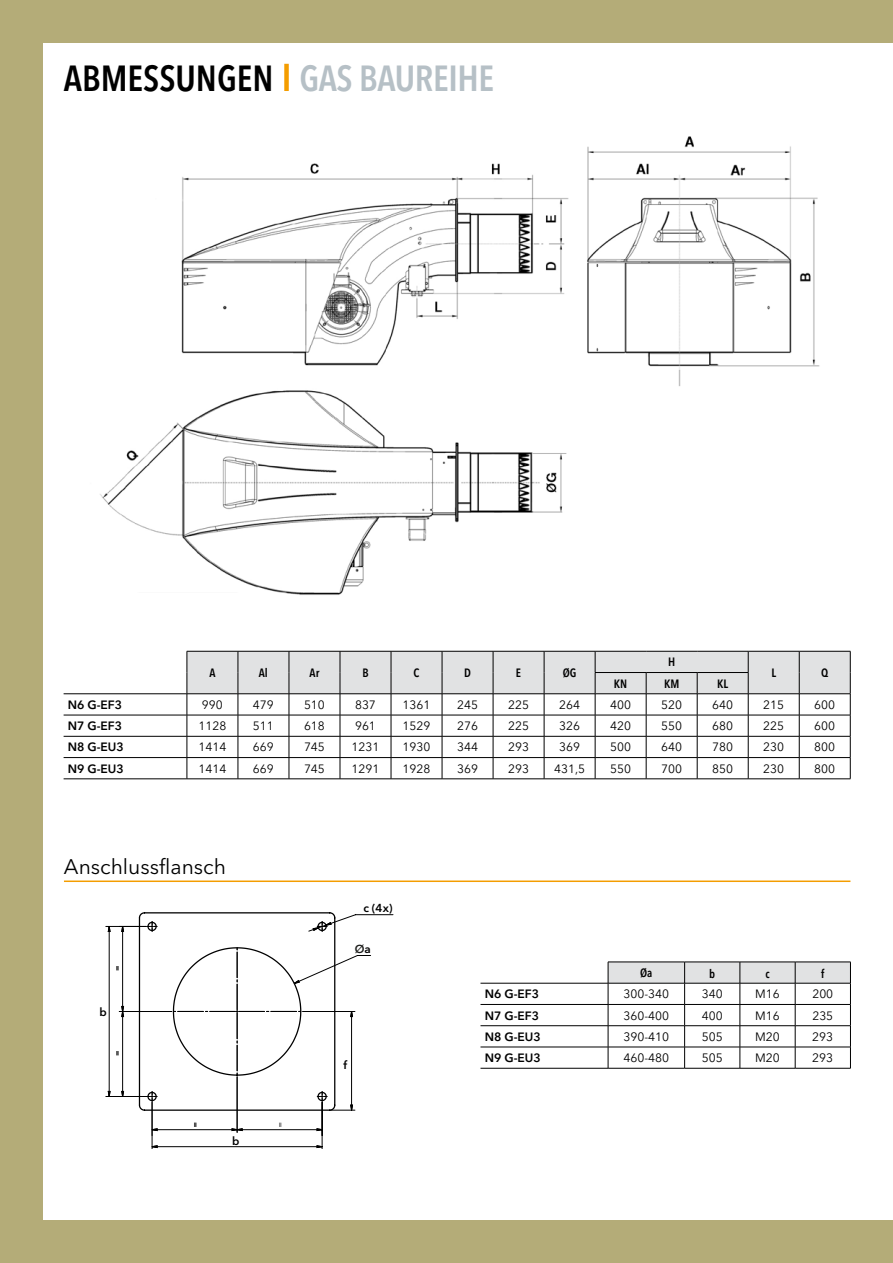
<style>
.page{position:relative;width:893px;height:1263px;background:#fff}
.page>*{position:absolute;margin:0;border:0;box-sizing:border-box;transform-origin:0 0}
.t1{font:600 condensed 36px "Avenir Next LT Pro";color:#000}
.t2{font:21px "Avenir Next LT Pro";color:#000}
.t3{font:12.15px "Avenir Next LT Pro";color:#000}
.t4{font:12px "Avenir Next LT Pro";color:#000}
.t5{font:600 12px "Avenir Next LT Pro";color:#000}
.t6{font:600 condensed 12px "Avenir Next LT Pro";color:#000}
.t7{font:600 11.55px "Avenir Next LT Pro";color:#000}
.t8{font:600 11.55px "Avenir Next LT Pro";color:#1d1e1c}
.t9{font:8.4px "Avenir Next LT Pro";color:#000}
.s1{color:#b6c0c6}
.s2{color:#000}
</style>
<div class="page">
<div style="left:0;top:0;width:43px;height:1263px;background:#b4ac78"></div>
<div style="left:0;top:0;width:893px;height:43px;background:#b4ac78"></div>
<div style="left:0;top:1220px;width:893px;height:43px;background:#b4ac78"></div>
<hr style="left:64px;top:693px;width:123px;height:1px;background:#000">
<hr style="left:64px;top:715px;width:123px;height:1px;background:#000">
<hr style="left:64px;top:736px;width:123px;height:1px;background:#000">
<hr style="left:64px;top:757px;width:123px;height:1px;background:#000">
<hr style="left:64px;top:778px;width:123px;height:1px;background:#000">
<svg style="left:187px;top:651px;width:664px;height:128px"></svg>
<hr style="left:544px;top:736px;width:51px;height:1px;background:#000">
<hr style="left:595px;top:736px;width:51px;height:1px;background:#000">
<hr style="left:646px;top:736px;width:51px;height:1px;background:#000">
<hr style="left:697px;top:736px;width:51px;height:1px;background:#000">
<img style="left:100px;top:136px;width:720px;height:459px">
<hr style="left:685px;top:1068px;width:55px;height:1px;background:#000">
<hr style="left:740px;top:1068px;width:55px;height:1px;background:#000">
<hr style="left:608px;top:1068px;width:77px;height:1px;background:#000">
<hr style="left:795px;top:1068px;width:56px;height:1px;background:#000">
<hr style="left:480px;top:983px;width:128px;height:1px;background:#000">
<hr style="left:480px;top:1004px;width:128px;height:1px;background:#000">
<hr style="left:480px;top:1025px;width:128px;height:1px;background:#000">
<hr style="left:480px;top:1047px;width:128px;height:1px;background:#000">
<hr style="left:480px;top:1068px;width:128px;height:1px;background:#000">
<svg style="left:608px;top:962px;width:243px;height:106px"></svg>
<hr style="left:64px;top:880px;width:786px;height:2px;background:#f49d00">
<hr style="left:106px;top:926px;width:40px;height:1px;background:#000">
<hr style="left:106px;top:1096px;width:40px;height:1px;background:#000">
<svg style="left:108px;top:912px;width:263px;height:236px"></svg>
<div style="left:284px;top:64px;width:5px;height:27px;background:#f49d00"></div>
<h1 class="t1" style="left:64px;top:56px;width:432px">ABMESSUNGEN <span class="s1">GAS BAUREIHE</span></h1>
<p class="t6" style="left:209px;top:665px;width:8px">A</p>
<p class="t6" style="left:259px;top:665px;width:11px">Al</p>
<p class="t6" style="left:310px;top:665px;width:11px">Ar</p>
<p class="t6" style="left:362px;top:665px;width:8px">B</p>
<p class="t6" style="left:414px;top:665px;width:7px">C</p>
<p class="t6" style="left:464px;top:665px;width:8px">D</p>
<p class="t6" style="left:516px;top:665px;width:7px">E</p>
<p class="t6" style="left:563px;top:665px;width:15px">ØG</p>
<p class="t6" style="left:668px;top:655px;width:9px">H</p>
<p class="t6" style="left:614px;top:676px;width:15px">KN</p>
<p class="t6" style="left:664px;top:676px;width:17px">KM</p>
<p class="t6" style="left:717px;top:676px;width:13px">KL</p>
<p class="t6" style="left:771px;top:665px;width:6px">L</p>
<p class="t6" style="left:821px;top:665px;width:9px">Q</p>
<p class="t5" style="left:68px;top:697px;width:56px">N6 G-EF3</p>
<p class="t4" style="left:202px;top:698px;width:22px">990</p>
<p class="t4" style="left:253px;top:698px;width:22px">479</p>
<p class="t4" style="left:304px;top:698px;width:22px">510</p>
<p class="t4" style="left:355px;top:698px;width:22px">837</p>
<p class="t4" style="left:403px;top:698px;width:29px">1361</p>
<p class="t4" style="left:457px;top:698px;width:22px">245</p>
<p class="t4" style="left:508px;top:698px;width:22px">225</p>
<p class="t4" style="left:559px;top:698px;width:22px">264</p>
<p class="t4" style="left:610px;top:698px;width:22px">400</p>
<p class="t4" style="left:661px;top:698px;width:22px">520</p>
<p class="t4" style="left:712px;top:698px;width:22px">640</p>
<p class="t4" style="left:763px;top:698px;width:22px">215</p>
<p class="t4" style="left:814px;top:698px;width:22px">600</p>
<p class="t5" style="left:68px;top:719px;width:56px">N7 G-EF3</p>
<p class="t4" style="left:198px;top:719px;width:29px">1128</p>
<p class="t4" style="left:253px;top:719px;width:22px">511</p>
<p class="t4" style="left:304px;top:719px;width:22px">618</p>
<p class="t4" style="left:355px;top:719px;width:22px">961</p>
<p class="t4" style="left:403px;top:719px;width:29px">1529</p>
<p class="t4" style="left:457px;top:719px;width:22px">276</p>
<p class="t4" style="left:508px;top:719px;width:22px">225</p>
<p class="t4" style="left:559px;top:719px;width:22px">326</p>
<p class="t4" style="left:610px;top:719px;width:22px">420</p>
<p class="t4" style="left:661px;top:719px;width:22px">550</p>
<p class="t4" style="left:712px;top:719px;width:22px">680</p>
<p class="t4" style="left:763px;top:719px;width:22px">225</p>
<p class="t4" style="left:814px;top:719px;width:22px">600</p>
<p class="t5" style="left:68px;top:740px;width:58px">N8 G-EU3</p>
<p class="t4" style="left:198px;top:740px;width:29px">1414</p>
<p class="t4" style="left:253px;top:740px;width:22px">669</p>
<p class="t4" style="left:304px;top:740px;width:22px">745</p>
<p class="t4" style="left:352px;top:740px;width:29px">1231</p>
<p class="t4" style="left:403px;top:740px;width:29px">1930</p>
<p class="t4" style="left:457px;top:740px;width:22px">344</p>
<p class="t4" style="left:508px;top:740px;width:22px">293</p>
<p class="t4" style="left:559px;top:740px;width:22px">369</p>
<p class="t4" style="left:610px;top:740px;width:22px">500</p>
<p class="t4" style="left:661px;top:740px;width:22px">640</p>
<p class="t4" style="left:712px;top:740px;width:22px">780</p>
<p class="t4" style="left:763px;top:740px;width:22px">230</p>
<p class="t4" style="left:814px;top:740px;width:22px">800</p>
<p class="t5" style="left:68px;top:761px;width:58px">N9 G-EU3</p>
<p class="t4" style="left:198px;top:761px;width:29px">1414</p>
<p class="t4" style="left:253px;top:761px;width:22px">669</p>
<p class="t4" style="left:304px;top:761px;width:22px">745</p>
<p class="t4" style="left:352px;top:761px;width:29px">1291</p>
<p class="t4" style="left:403px;top:761px;width:29px">1928</p>
<p class="t4" style="left:457px;top:761px;width:22px">369</p>
<p class="t4" style="left:508px;top:761px;width:22px">293</p>
<p class="t4" style="left:554px;top:761px;width:32px">431,5</p>
<p class="t4" style="left:610px;top:761px;width:22px">550</p>
<p class="t4" style="left:661px;top:761px;width:22px">700</p>
<p class="t4" style="left:712px;top:761px;width:22px">850</p>
<p class="t4" style="left:763px;top:761px;width:22px">230</p>
<p class="t4" style="left:814px;top:761px;width:22px">800</p>
<h2 class="t2" style="left:64px;top:854px;width:164px">Anschlussflansch</h2>
<p class="t9" style="left:112px;top:971px;width:7px;rotate:-90deg">=</p>
<p class="t7" style="left:99px;top:1005px;width:9px">b</p>
<p class="t9" style="left:112px;top:1056px;width:7px;rotate:-90deg">=</p>
<p class="t9" style="left:201px;top:1122px;width:7px;rotate:90deg">=</p>
<p class="t9" style="left:286px;top:1122px;width:7px;rotate:90deg">=</p>
<p class="t7" style="left:232px;top:1134px;width:9px">b</p>
<p class="t7" style="left:363px;top:901px;width:31px">c (4x)</p>
<p class="t8" style="left:355px;top:942px;width:18px">Ø<span class="s2">a</span></p>
<p class="t7" style="left:344px;top:1057px;width:5px">f</p>
<p class="t6" style="left:640px;top:965px;width:14px">Øa</p>
<p class="t6" style="left:709px;top:966px;width:7px">b</p>
<p class="t6" style="left:765px;top:966px;width:6px">c</p>
<p class="t6" style="left:821px;top:966px;width:5px">f</p>
<p class="t5" style="left:485px;top:987px;width:56px">N6 G-EF3</p>
<p class="t4" style="left:623px;top:987px;width:47px">300-340</p>
<p class="t4" style="left:702px;top:987px;width:22px">340</p>
<p class="t4" style="left:755px;top:987px;width:26px">M16</p>
<p class="t4" style="left:812px;top:987px;width:22px">200</p>
<p class="t5" style="left:485px;top:1008px;width:56px">N7 G-EF3</p>
<p class="t4" style="left:623px;top:1008px;width:47px">360-400</p>
<p class="t4" style="left:702px;top:1008px;width:22px">400</p>
<p class="t4" style="left:755px;top:1008px;width:26px">M16</p>
<p class="t4" style="left:812px;top:1008px;width:22px">235</p>
<p class="t5" style="left:485px;top:1029px;width:58px">N8 G-EU3</p>
<p class="t3" style="left:623px;top:1029px;width:47px">390-410</p>
<p class="t3" style="left:702px;top:1029px;width:23px">505</p>
<p class="t3" style="left:755px;top:1029px;width:26px">M20</p>
<p class="t3" style="left:812px;top:1029px;width:23px">293</p>
<p class="t5" style="left:485px;top:1051px;width:58px">N9 G-EU3</p>
<p class="t3" style="left:623px;top:1051px;width:47px">460-480</p>
<p class="t3" style="left:702px;top:1051px;width:23px">505</p>
<p class="t3" style="left:755px;top:1051px;width:26px">M20</p>
<p class="t3" style="left:812px;top:1051px;width:23px">293</p>
</div>
